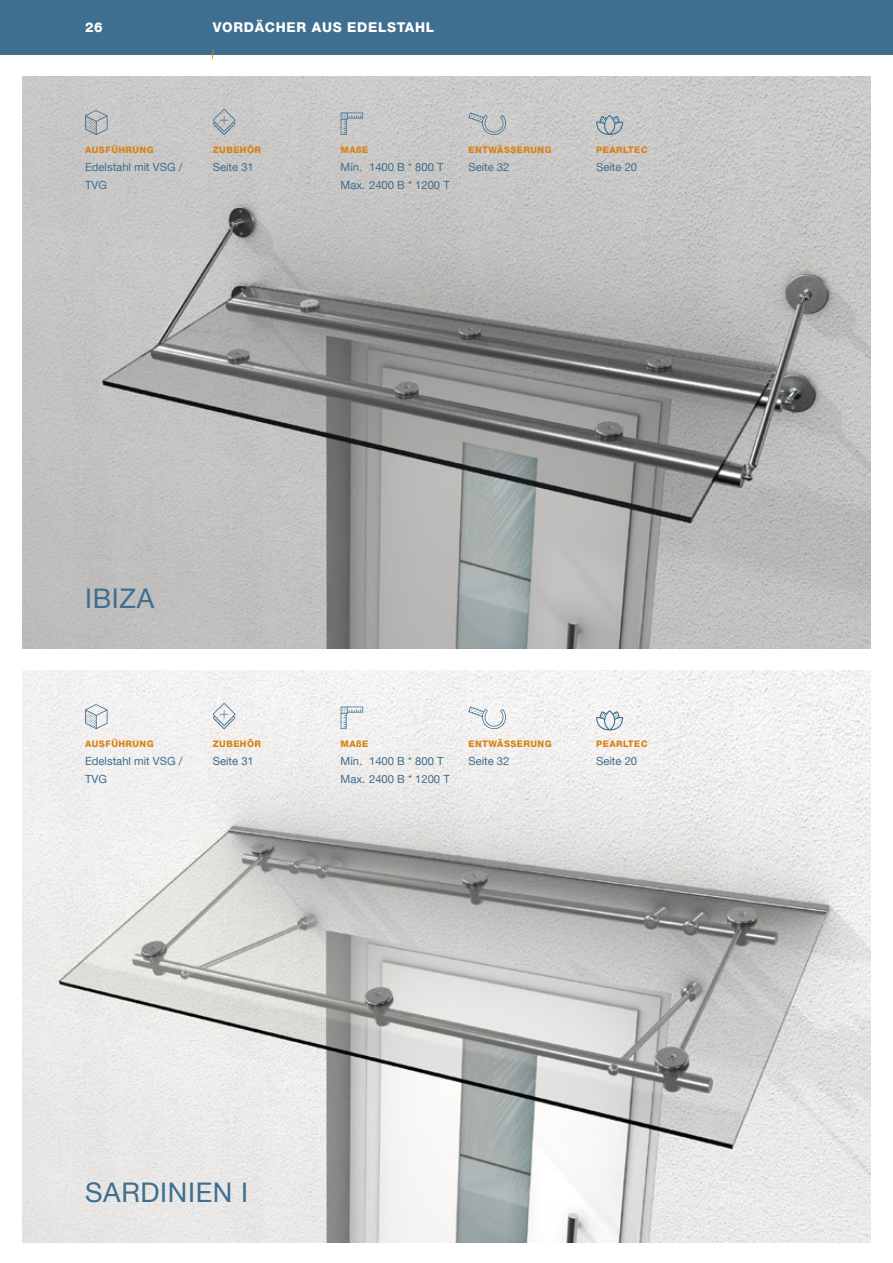
<style>
.page{position:relative;width:893px;height:1263px;background:#fff}
.page>*{position:absolute;margin:0;border:0;box-sizing:border-box;transform-origin:0 0}
.t1{font:27px "Helvetica Neue LT Com";letter-spacing:.025em;color:#3e6e90}
.t2{font:800 13.5px "Helvetica Neue LT Com";letter-spacing:.05em;color:#fff}
.t3{font:11.25px/18px "Helvetica Neue LT Com";color:#3e6e90}
.t4{font:800 9px "Helvetica Neue LT Com";letter-spacing:.05em;color:#d88210}
</style>
<div class="page">
<div style="left:0;top:0;width:893px;height:54px;background:#3e6e90"></div>
<img style="left:22px;top:76px;width:848px;height:572px">
<img style="left:22px;top:670px;width:848px;height:572px">
<svg style="left:341px;top:707px;width:22px;height:22px"></svg>
<svg style="left:85px;top:704px;width:23px;height:25px"></svg>
<svg style="left:213px;top:703px;width:22px;height:26px"></svg>
<svg style="left:341px;top:113px;width:22px;height:22px"></svg>
<svg style="left:85px;top:110px;width:23px;height:25px"></svg>
<svg style="left:596px;top:115px;width:27px;height:20px"></svg>
<svg style="left:212px;top:49px;width:2px;height:10px"></svg>
<svg style="left:596px;top:710px;width:27px;height:20px"></svg>
<svg style="left:213px;top:109px;width:22px;height:26px"></svg>
<svg style="left:468px;top:113px;width:38px;height:22px"></svg>
<svg style="left:468px;top:707px;width:38px;height:22px"></svg>
<p class="t2" style="left:85px;top:19px;width:19px">26</p>
<p class="t2" style="left:213px;top:19px;width:223px">VORDÄCHER AUS EDELSTAHL</p>
<p class="t4" style="left:85px;top:144px;width:70px">AUSFÜHRUNG</p>
<p class="t3" style="left:85px;top:158px;width:99px">Edelstahl mit VSG /<br>TVG</p>
<p class="t4" style="left:213px;top:144px;width:50px">ZUBEHÖR</p>
<p class="t3" style="left:213px;top:158px;width:43px">Seite 31</p>
<p class="t4" style="left:341px;top:144px;width:29px">MAßE</p>
<p class="t3" style="left:341px;top:158px;width:111px">Min. 1400 B * 800 T<br>Max. 2400 B * 1200 T</p>
<p class="t4" style="left:468px;top:144px;width:85px">ENTWÄSSERUNG</p>
<p class="t3" style="left:468px;top:158px;width:43px">Seite 32</p>
<p class="t4" style="left:596px;top:144px;width:53px">PEARLTEC</p>
<p class="t3" style="left:596px;top:158px;width:43px">Seite 20</p>
<h1 class="t1" style="left:85px;top:581px;width:71px">IBIZA</h1>
<p class="t4" style="left:85px;top:738px;width:70px">AUSFÜHRUNG</p>
<p class="t3" style="left:85px;top:752px;width:99px">Edelstahl mit VSG /<br>TVG</p>
<p class="t4" style="left:213px;top:738px;width:50px">ZUBEHÖR</p>
<p class="t3" style="left:213px;top:752px;width:43px">Seite 31</p>
<p class="t4" style="left:341px;top:738px;width:29px">MAßE</p>
<p class="t3" style="left:341px;top:752px;width:111px">Min. 1400 B * 800 T<br>Max. 2400 B * 1200 T</p>
<p class="t4" style="left:468px;top:738px;width:85px">ENTWÄSSERUNG</p>
<p class="t3" style="left:468px;top:752px;width:43px">Seite 32</p>
<p class="t4" style="left:596px;top:738px;width:53px">PEARLTEC</p>
<p class="t3" style="left:596px;top:752px;width:43px">Seite 20</p>
<h1 class="t1" style="left:85px;top:1175px;width:165px">SARDINIEN I</h1>
</div>
